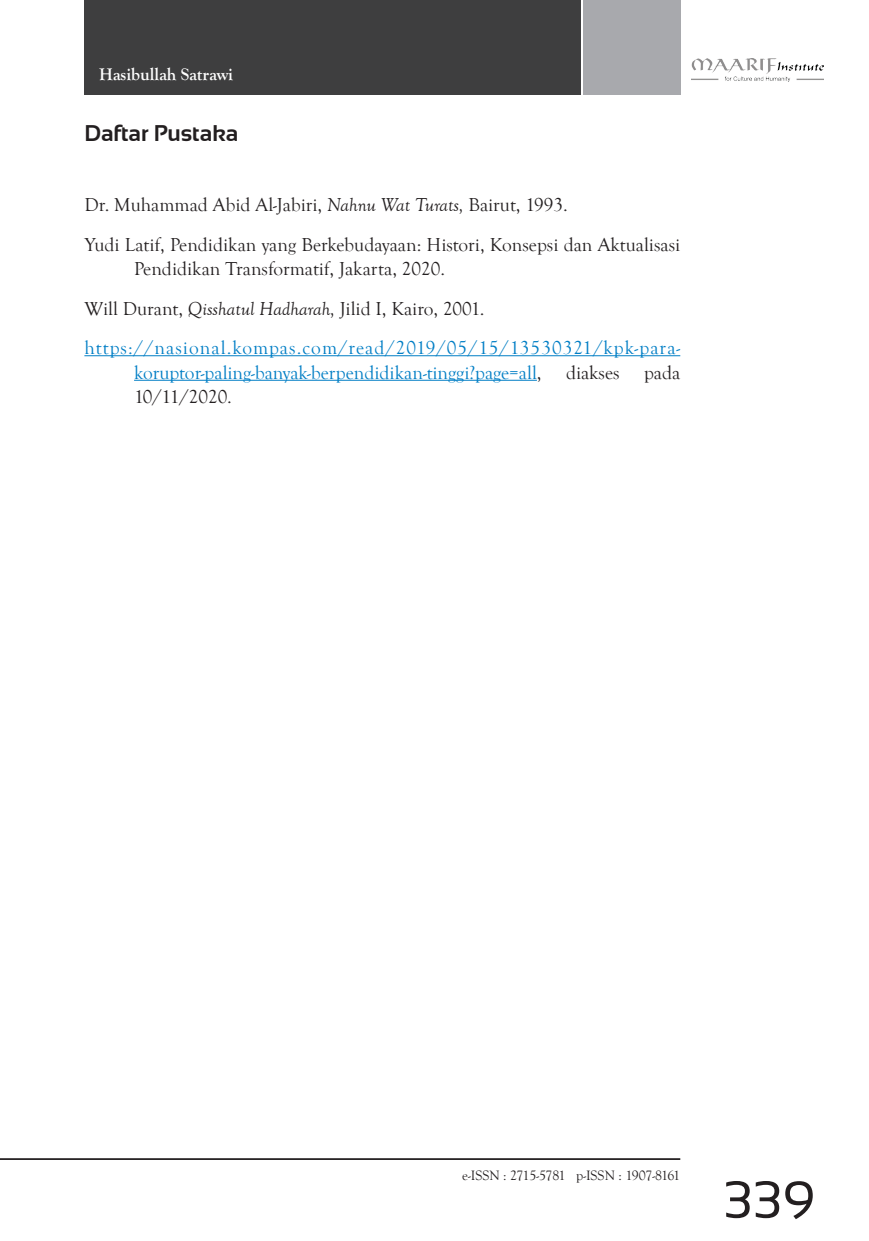
<style>
.page{position:relative;width:869px;height:1241px;background:#fff}
.page>*{position:absolute;margin:0;border:0;box-sizing:border-box;transform-origin:0 0}
.t1{font:52.5px "Sansation";color:#231f20}
.t2{font:700 22.75px "Sansation";color:#231f20}
.t3{font:19.25px/39.4px "Goudy Old Style T";color:#231f20}
.t4{font:19.25px "Goudy Old Style T";color:#007ec5}
.t5{font:700 17.5px "Goudy Old Style T";color:#fff}
.t6{font:14px "Goudy Old Style T";letter-spacing:-.02em;color:#231f20}
.s1{font-style:italic}
.s2{color:#007ec5}
.s3{color:#231f20}
</style>
<div class="page">
<div style="left:582px;top:0;width:98px;height:94px;background:#a8a9ad"></div>
<hr style="left:0;top:1157px;width:680px;height:2px;background:#231f20">
<div style="left:84px;top:0;width:496px;height:94px;background:#3e3e3f"></div>
<img style="left:691px;top:59px;width:132px;height:22px">
<hr style="left:84px;top:355px;width:596px;height:1px;background:#007ec5">
<hr style="left:134px;top:380px;width:402px;height:1px;background:#007ec5">
<p class="t5" style="left:99px;top:64px;width:135px">Hasibullah Satrawi</p>
<p class="t2" style="left:84px;top:120px;width:155px">Daftar Pustaka</p>
<p class="t3" style="left:84px;top:186px;width:597px">Dr. Muhammad Abid Al-Jabiri, <span class="s1">Nahnu Wat Turats,</span> Bairut, 1993.<br>Yudi Latif, Pendidikan yang Berkebudayaan: Histori, Konsepsi dan Aktualisasi</p>
<p class="t3" style="left:84px;top:249px;width:597px;text-indent:50px">Pendidikan Transformatif, Jakarta, 2020.<br>Will Durant, <span class="s1">Qisshatul Hadharah,</span> Jilid I, Kairo, 2001. <span class="s2">https://nasional.kompas.com/read/2019/05/15/13530321/kpk-para-</span></p>
<p class="t4" style="left:134px;top:361px;width:409px">koruptor-paling-banyak-berpendidikan-tinggi?page=all<span class="s3">,</span></p>
<p class="t3" style="left:565px;top:353px;width:55px">diakses</p>
<p class="t3" style="left:643px;top:353px;width:38px">pada</p>
<p class="t3" style="left:134px;top:377px;width:99px">10/11/2020.</p>
<p class="t6" style="left:462px;top:1167px;width:219px">e-ISSN : 2715-5781 p-ISSN : 1907-8161</p>
<h1 class="t1" style="left:723px;top:1170px;width:93px">339</h1>
</div>
